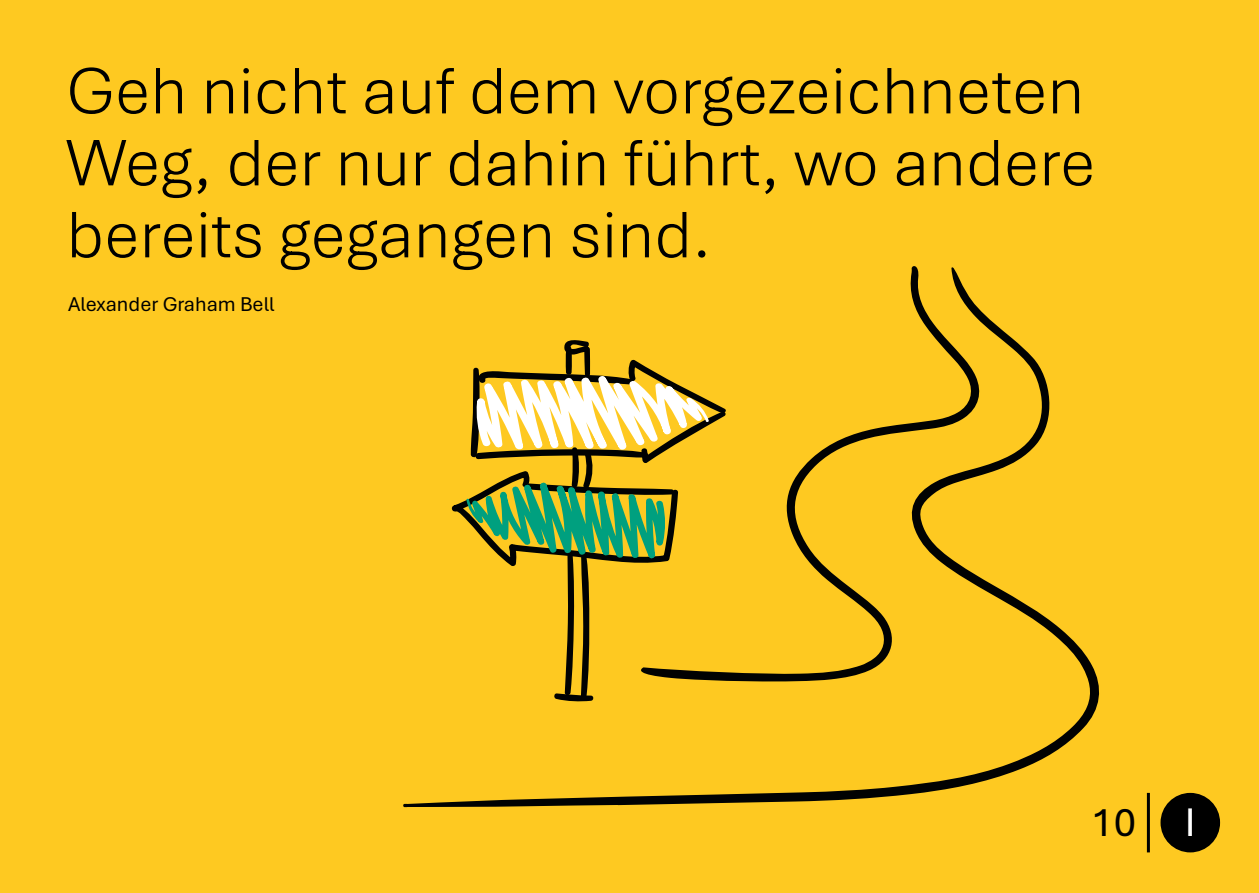
<style>
.page{position:relative;width:1259px;height:893px;background:#fec921}
.page>*{position:absolute;margin:0;border:0;box-sizing:border-box;transform-origin:0 0}
.t1{font:300 69px/72px "Aptos";color:#000}
.t2{font:42px "Aptos";color:#000}
.t3{font:21px "Aptos";color:#000}
.s1{color:#fff}
</style>
<div class="page">
<hr style="left:1147px;top:793px;width:3px;height:59px;background:#000">
<div style="left:1160px;top:793px;width:60px;height:59px;background:#000;border-radius:50%"></div>
<svg style="left:403px;top:313px;width:696px;height:494px"></svg>
<svg style="left:637px;top:266px;width:346px;height:417px"></svg>
<svg style="left:450px;top:336px;width:276px;height:366px"></svg>
<p class="t1" style="left:66px;top:52px;width:1030px">Geh nicht auf dem vorgezeichneten<br>Weg, der nur dahin führt, wo andere bereits gegangen sind.</p>
<p class="t3" style="left:68px;top:290px;width:208px">Alexander Graham Bell</p>
<p class="t2" style="left:1091px;top:794px;width:106px">10 <span class="s1">I</span></p>
</div>
